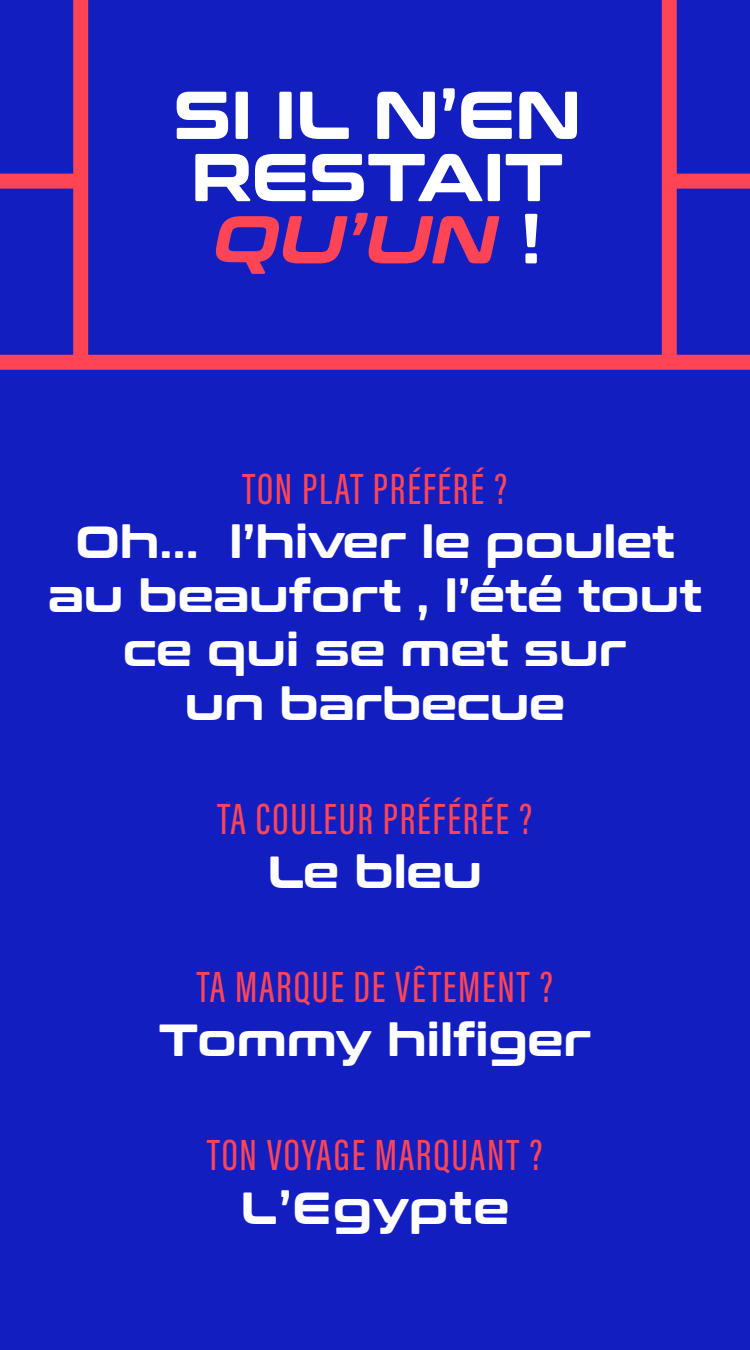
<style>
.page{position:relative;width:750px;height:1350px;background:#121ec0}
.page>*{position:absolute;margin:0;border:0;box-sizing:border-box;transform-origin:0 0}
.t1{font:700 67.5px/62.2px "Conthrax Rg";color:#fff;text-align:center}
.t2{font:700 45px/54px "Conthrax Rg";color:#fff;text-align:center}
.t3{font:500 45px "Acumin Pro Extra Cond";letter-spacing:.04em;color:#ff4456}
.s1{font-style:italic;color:#ff4456}
</style>
<div class="page">
<div style="left:0;top:355px;width:750px;height:15px;background:#ff4456"></div>
<div style="left:662px;top:0;width:15px;height:362px;background:#ff4456"></div>
<div style="left:666px;top:174px;width:84px;height:15px;background:#ff4456"></div>
<div style="left:73px;top:0;width:15px;height:362px;background:#ff4456"></div>
<div style="left:0;top:174px;width:84px;height:15px;background:#ff4456"></div>
<h1 class="t1" style="left:173px;top:79px;width:410px">SI IL N’EN<br>RESTAIT<br><span class="s1">QU’UN</span> !</h1>
<p class="t3" style="left:243px;top:461px;width:266px">TON PLAT PRÉFÉRÉ ?</p>
<p class="t2" style="left:48px;top:512px;width:655px">Oh… l’hiver le poulet au beaufort , l’été tout ce qui se met sur<br>un barbecue</p>
<p class="t3" style="left:217px;top:791px;width:317px">TA COULEUR PRÉFÉRÉE ?</p>
<p class="t2" style="left:268px;top:842px;width:216px">Le bleu</p>
<p class="t3" style="left:197px;top:959px;width:358px">TA MARQUE DE VÊTEMENT ?</p>
<p class="t2" style="left:159px;top:1010px;width:434px">Tommy hilfiger</p>
<p class="t3" style="left:207px;top:1127px;width:337px">TON VOYAGE MARQUANT ?</p>
<p class="t2" style="left:241px;top:1178px;width:270px">L’Egypte</p>
</div>
